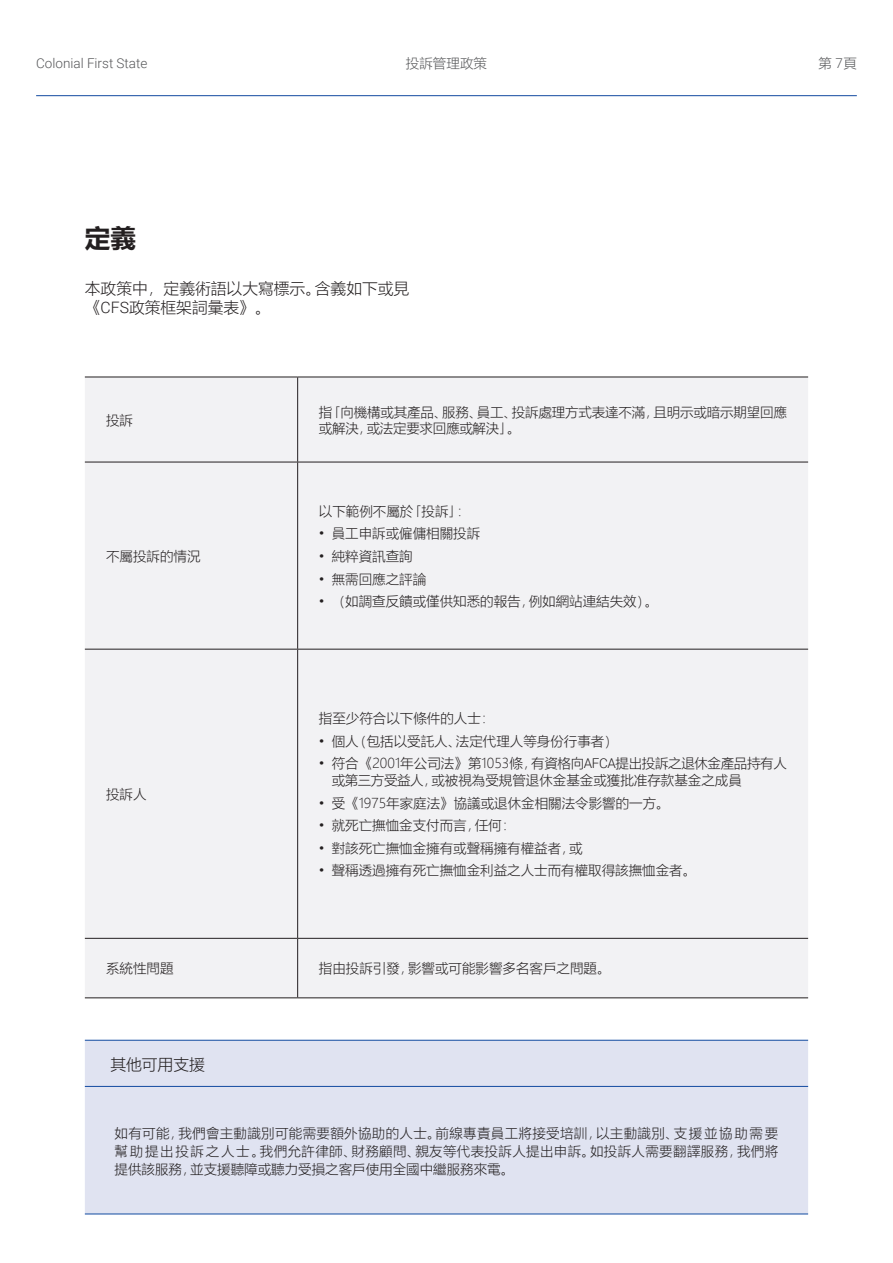
<style>
.page{position:relative;width:893px;height:1263px;background:#fff}
.page>*{position:absolute;margin:0;border:0;box-sizing:border-box;transform-origin:0 0}
.t1{font:700 25.5px "Microsoft Ya Hei";color:#231f20}
.t2{font:300 15.75px/18.9px "Microsoft Ya Hei";color:#231f20}
.t3{font:300 13.5px/18px "Microsoft Ya Hei";color:#231f20}
.t4{font:300 13.5px "Roboto";color:#57585a}
.t5{font:300 13.5px "Microsoft Ya Hei";color:#57585a}
.s1{font-family:"Roboto"}
</style>
<div class="page">
<hr style="left:36px;top:95px;width:821px;height:1px;background:#114aa0">
<div style="left:85px;top:378px;width:723px;height:619px;background:#f2f2f4"></div>
<hr style="left:85px;top:377px;width:213px;height:1px;background:#231f20">
<hr style="left:85px;top:462px;width:213px;height:1px;background:#231f20">
<hr style="left:85px;top:649px;width:213px;height:1px;background:#231f20">
<hr style="left:85px;top:938px;width:213px;height:1px;background:#231f20">
<hr style="left:85px;top:997px;width:213px;height:1px;background:#231f20">
<hr style="left:298px;top:377px;width:510px;height:1px;background:#231f20">
<hr style="left:297px;top:377px;width:1px;height:85px;background:#231f20">
<hr style="left:298px;top:462px;width:510px;height:1px;background:#231f20">
<hr style="left:297px;top:462px;width:1px;height:187px;background:#231f20">
<hr style="left:298px;top:649px;width:510px;height:1px;background:#231f20">
<hr style="left:297px;top:649px;width:1px;height:289px;background:#231f20">
<hr style="left:298px;top:938px;width:510px;height:1px;background:#231f20">
<hr style="left:297px;top:939px;width:1px;height:58px;background:#231f20">
<hr style="left:298px;top:997px;width:510px;height:1px;background:#231f20">
<div style="left:85px;top:1041px;width:723px;height:172px;background:#e0e3f1"></div>
<hr style="left:85px;top:1040px;width:723px;height:1px;background:#114aa0">
<hr style="left:85px;top:1086px;width:723px;height:1px;background:#114aa0">
<hr style="left:85px;top:1213px;width:723px;height:1px;background:#114aa0">
<p class="t4" style="left:36px;top:54px;width:113px">Colonial First State</p>
<p class="t5" style="left:406px;top:54px;width:82px">投訴管理政策</p>
<p class="t5" style="left:819px;top:54px;width:40px">第 <span class="s1">7</span>頁</p>
<p class="t1" style="left:85px;top:220px;width:52px">定義</p>
<p class="t2" style="left:85px;top:278px;width:326px">本政策中，定義術語以大寫標示。含義如下或見《<span class="s1">CFS</span>政策框架詞彙表》。</p>
<p class="t3" style="left:106px;top:411px;width:28px">投訴</p>
<p class="t3" style="left:319px;top:404px;width:470px;line-height:16.2px">指「向機構或其產品、服務、員工、投訴處理方式表達不滿，且明示或暗示期望回應或解決，或法定要求回應或解決」。</p>
<p class="t3" style="left:106px;top:547px;width:96px">不屬投訴的情況</p>
<p class="t3" style="left:106px;top:785px;width:42px">投訴人</p>
<p class="t3" style="left:319px;top:502px;width:153px">以下範例不屬於「投訴」：</p>
<p class="t3" style="left:319px;top:524px;width:163px">• 員工申訴或僱傭相關投訴</p>
<p class="t3" style="left:319px;top:547px;width:95px">• 純粹資訊查詢</p>
<p class="t3" style="left:319px;top:569px;width:109px">• 無需回應之評論</p>
<p class="t3" style="left:319px;top:592px;width:341px">• （如調查反饋或僅供知悉的報告，例如網站連結失效）。</p>
<p class="t3" style="left:319px;top:709px;width:177px">指至少符合以下條件的人士：</p>
<p class="t3" style="left:319px;top:731px;width:300px">• 個人（包括以受託人、法定代理人等身份行事者）</p>
<p class="t3" style="left:332px;top:755px;width:457px;line-height:16.5px;text-indent:-13px">• 符合《2001年公司法》第1053條，有資格向<span class="s1">AFCA</span>提出投訴之退休金產品持有人或第三方受益人，或被視為受規管退休金基金或獲批准存款基金之成員</p>
<p class="t3" style="left:319px;top:793px;width:352px">• 受《1975年家庭法》協議或退休金相關法令影響的一方。</p>
<p class="t3" style="left:319px;top:816px;width:198px">• 就死亡撫恤金支付而言，任何：</p>
<p class="t3" style="left:319px;top:838px;width:265px">• 對該死亡撫恤金擁有或聲稱擁有權益者，或</p>
<p class="t3" style="left:319px;top:861px;width:379px">• 聲稱透過擁有死亡撫恤金利益之人士而有權取得該撫恤金者。</p>
<p class="t3" style="left:106px;top:959px;width:69px">系統性問題</p>
<p class="t3" style="left:319px;top:959px;width:293px">指由投訴引發，影響或可能影響多名客戶之問題。</p>
<p class="t2" style="left:110px;top:1054px;width:96px">其他可用支援</p>
<p class="t3" style="left:115px;top:1123px;width:665px;text-align:justify">如有可能，我們會主動識別可能需要額外協助的人士。前線專責員工將接受培訓，以主動識別、支援並協助需要幫助提出投訴之人士。我們允許律師、財務顧問、親友等代表投訴人提出申訴。如投訴人需要翻譯服務，我們將提供該服務，並支援聽障或聽力受損之客戶使用全國中繼服務來電。</p>
</div>
